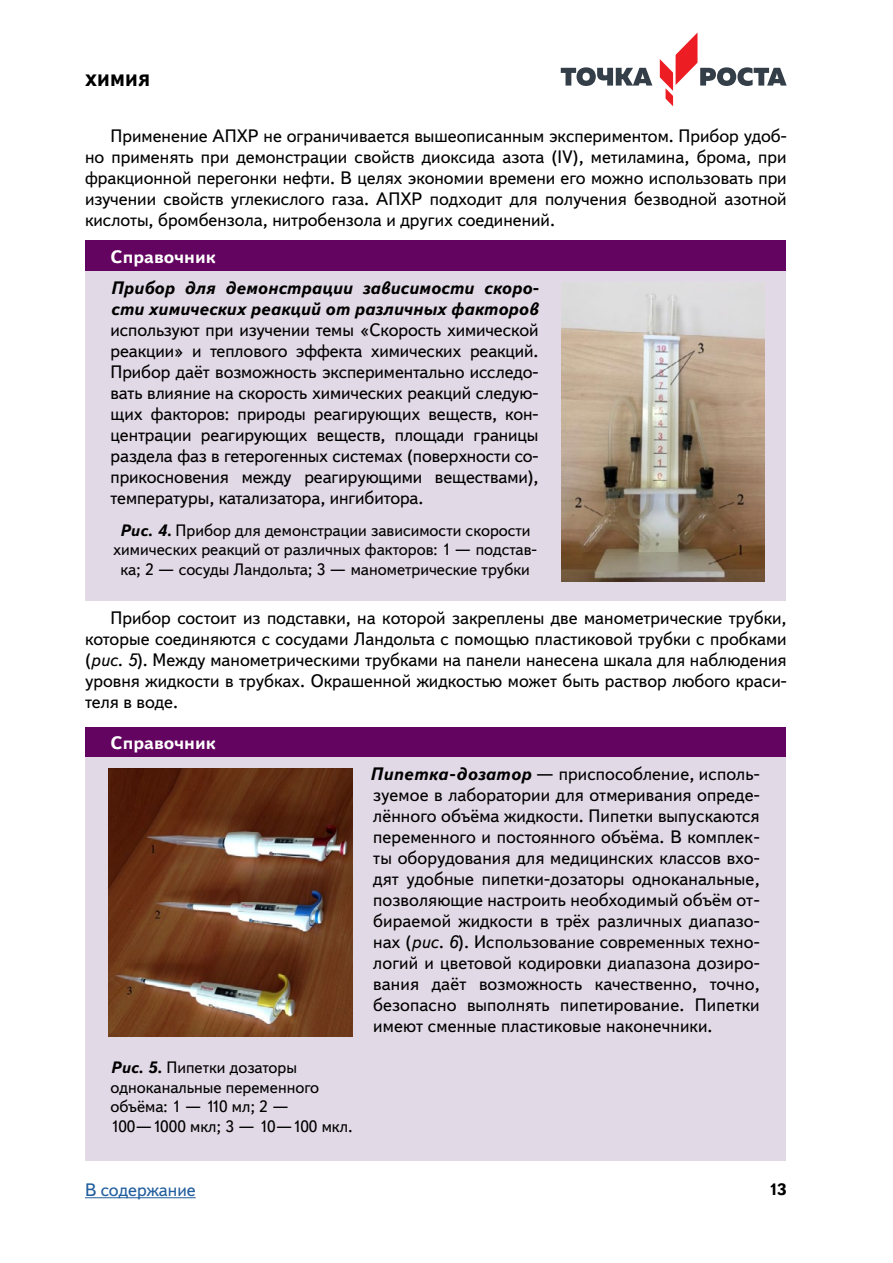
<style>
.page{position:relative;width:893px;height:1263px;background:#fff}
.page>*{position:absolute;margin:0;border:0;box-sizing:border-box;transform-origin:0 0}
.Плашка_Справочник{font:18px/21px "Textbook New";letter-spacing:-.005em;color:#000}
.Основной{font:18px/21px "Textbook New";color:#000;text-align:justify}
.Плашка_Заг_Справочни{font:700 18px "Textbook New";color:#fff}
.t1{font:18px "Textbook New";color:#215e9e}
.Рис__Подпись{font:16.5px/19.5px "Textbook New";color:#000;text-align:center}
.t2{font:800 16.5px "Textbook New";letter-spacing:.01em;color:#000}
.t3{font:700 16.5px "Textbook New";color:#000}
.s1{font-weight:700;font-style:italic}
.s2{font-style:italic}
.s3{font-weight:700}
</style>
<div class="page">
<svg style="left:561px;top:67px;width:91px;height:19px"></svg>
<svg style="left:660px;top:32px;width:127px;height:74px"></svg>
<hr style="left:85px;top:1197px;width:111px;height:1px;background:#215e9e">
<div style="left:85px;top:240px;width:700px;height:31px;background:#630460"></div>
<div style="left:85px;top:271px;width:700px;height:330px;background:#e2d9e6"></div>
<div style="left:85px;top:727px;width:700px;height:31px;background:#630460"></div>
<div style="left:85px;top:758px;width:700px;height:403px;background:#e2d9e6"></div>
<img style="left:561px;top:282px;width:203px;height:300px">
<img style="left:108px;top:768px;width:244px;height:268px">
<p class="t2" style="left:85px;top:70px;width:66px">ХИМИЯ</p>
<p class="Основной" style="left:85px;top:125px;width:703px;text-indent:26px">Применение АПХР не ограничивается вышеописанным экспериментом. Прибор удоб&shy;но применять при демонстрации свойств диоксида азота (IV), метиламина, брома, при фракционной перегонки нефти. В целях экономии времени его можно использовать при изучении свойств углекислого газа. АПХР подходит для получения безводной азотной кислоты, бромбензола, нитробензола и других соединений.</p>
<p class="Плашка_Заг_Справочни" style="left:111px;top:245px;width:106px">Справочник</p>
<p class="Плашка_Справочник" style="left:111px;top:277px;width:429px"><span class="s1">Прибор для демонстрации зависимости скоро&shy;сти химических реакций от различных факторов </span>используют при изучении темы «Скорость химической реакции» и теплового эффекта химических реакций.<br>Прибор даёт возможность экспериментально исследо&shy;вать влияние на скорость химических реакций следую&shy;щих факторов: природы реагирующих веществ, кон&shy;центрации реагирующих веществ, площади границы раздела фаз в гетерогенных системах (поверхности со&shy;прикосновения между реагирующими веществами), температуры, катализатора, ингибитора.</p>
<p class="Рис__Подпись" style="left:113px;top:520px;width:425px"><span class="s1">Рис. 4.</span> Прибор для демонстрации зависимости скорости химических реакций от различных факторов: 1 — подстав&shy;ка; 2 — сосуды Ландольта; 3 — манометрические трубки</p>
<p class="Основной" style="left:85px;top:607px;width:703px;text-indent:26px">Прибор состоит из подставки, на которой закреплены две манометрические трубки, которые соединяются с сосудами Ландольта с помощью пластиковой трубки с пробками (<span class="s2">рис. 5</span>). Между манометрическими трубками на панели нанесена шкала для наблюдения уровня жидкости в трубках. Окрашенной жидкостью может быть раствор любого краси&shy;теля в воде.</p>
<p class="Плашка_Заг_Справочни" style="left:111px;top:732px;width:106px">Справочник</p>
<p class="Плашка_Справочник" style="left:370px;top:764px;width:391px;text-align:justify"><span class="s1">Пипетка-дозатор</span> — приспособление, исполь&shy;зуемое в лаборатории для отмеривания опреде&shy;лённого объёма жидкости. Пипетки выпускаются переменного и постоянного объёма. В комплек&shy;ты оборудования для медицинских классов вхо&shy;дят удобные пипетки-дозаторы одноканальные, позволяющие настроить необходимый объём от&shy;бираемой жидкости в трёх различных диапазо&shy;нах (<span class="s2">рис. 6</span>). Использование современных техно&shy;логий и цветовой кодировки диапазона дозиро&shy;вания даёт возможность качественно, точно, безопасно выполнять пипетирование. Пипетки имеют сменные пластиковые наконечники.</p>
<p class="Рис__Подпись" style="left:111px;top:1058px;width:241px;text-align:left"><span class="s1">Рис. 5</span><span class="s3">.</span> Пипетки дозаторы одноканальные переменного объёма: 1 — 110 мл; 2 —<br>100―1000 мкл; 3 — 10―100 мкл.</p>
<p class="t1" style="left:85px;top:1179px;width:112px">В содержание</p>
<p class="t3" style="left:769px;top:1179px;width:19px">13</p>
</div>
